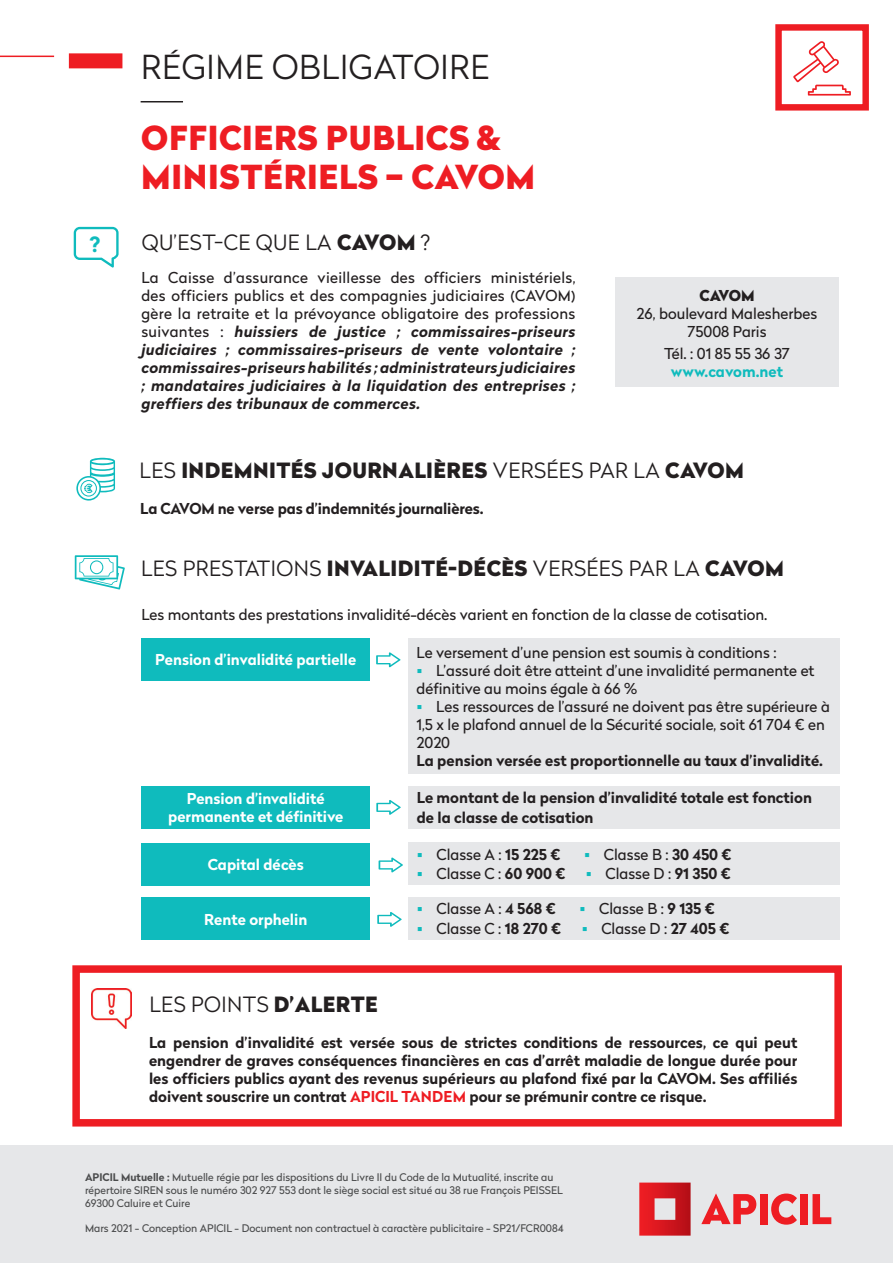
<style>
.page{position:relative;width:893px;height:1263px;background:#fff}
.page>*{position:absolute;margin:0;border:0;box-sizing:border-box;transform-origin:0 0}
.t1{font:900 33px/39.6px "Radikal";letter-spacing:.02em;color:#ee1d23}
.t2{font:300 33px "Radikal";letter-spacing:.02em;color:#231f20}
.t3{font:300 21px "Radikal";letter-spacing:.02em;color:#231f20}
.t4{font:900 21px "Radikal";letter-spacing:.02em;color:#231f20}
.t5{font:700 21px "Radikal";color:#0fbbbd}
.t6{font:15px/18px "Radikal";color:#231f20}
.t7{font:700 15px/18px "Radikal";color:#231f20;text-align:justify}
.t8{font:italic 700 15px/18px "Radikal";letter-spacing:.02em;color:#231f20;text-align:justify}
.t9{font:700 15px/18px "Radikal";color:#fff;text-align:center}
.t10{font:700 15px "Radikal";color:#0fbbbd}
.t11{font:900 15px "Radikal";letter-spacing:-.025em;color:#231f20}
.t12{font:10.5px/12.6px "Radikal";color:#4b4c4d}
.t13{font:9.75px "Radikal";color:#fff}
.s1{font-weight:900}
.s2{font-weight:400;font-style:normal}
.s3{font-weight:300}
.s4{color:#0fbbbd}
.s5{font-weight:700}
.s6{color:#ee1d23}
</style>
<div class="page">
<div style="left:775px;top:24px;width:94px;height:87px;border:6px solid #ee1d23"></div>
<div style="left:69px;top:53px;width:53px;height:15px;background:#ee1d23"></div>
<hr style="left:0;top:56px;width:54px;height:1px;background:#ee1d23">
<hr style="left:141px;top:101px;width:42px;height:1px;background:#231f20">
<svg style="left:74px;top:227px;width:45px;height:41px"></svg>
<svg style="left:76px;top:458px;width:39px;height:43px"></svg>
<svg style="left:75px;top:555px;width:50px;height:34px"></svg>
<div style="left:72px;top:965px;width:770px;height:161px;border:8px solid #ee1d23"></div>
<img style="left:92px;top:989px;width:40px;height:39px">
<div style="left:0;top:1146px;width:893px;height:117px;background:#e6e7e9"></div>
<svg style="left:639px;top:1182px;width:52px;height:53px;background:#d63d43"></svg>
<svg style="left:701px;top:1193px;width:55px;height:31px"></svg>
<div style="left:760px;top:1194px;width:7px;height:30px;background:#ee1d23"></div>
<svg style="left:771px;top:1193px;width:26px;height:32px"></svg>
<div style="left:800px;top:1194px;width:7px;height:30px;background:#ee1d23"></div>
<svg style="left:812px;top:1194px;width:19px;height:30px"></svg>
<div style="left:615px;top:277px;width:224px;height:110px;background:#e6e7e9"></div>
<svg style="left:793px;top:41px;width:58px;height:55px"></svg>
<svg style="left:376px;top:652px;width:24px;height:15px"></svg>
<div style="left:141px;top:639px;width:229px;height:42px;background:#0fbbbd"></div>
<div style="left:408px;top:639px;width:432px;height:135px;background:#e6e7e9"></div>
<svg style="left:376px;top:800px;width:25px;height:15px"></svg>
<div style="left:141px;top:786px;width:229px;height:42px;background:#0fbbbd"></div>
<div style="left:408px;top:786px;width:432px;height:42px;background:#e6e7e9"></div>
<div style="left:141px;top:843px;width:229px;height:43px;background:#0fbbbd"></div>
<div style="left:141px;top:898px;width:229px;height:42px;background:#0fbbbd"></div>
<svg style="left:379px;top:857px;width:24px;height:15px"></svg>
<svg style="left:377px;top:912px;width:25px;height:15px"></svg>
<div style="left:408px;top:843px;width:432px;height:42px;background:#e6e7e9"></div>
<div style="left:408px;top:897px;width:432px;height:42px;background:#e6e7e9"></div>
<h1 class="t2" style="left:141px;top:44px;width:349px">RÉGIME OBLIGATOIRE</h1>
<h1 class="t1" style="left:141px;top:118px;width:395px">OFFICIERS PUBLICS &amp;<br>MINISTÉRIELS – CAVOM</h1>
<h2 class="t5" style="left:90px;top:229px;width:13px">?</h2>
<h2 class="t3" style="left:142px;top:227px;width:290px">QU’EST-CE QUE LA <span class="s1">CAVOM</span> ?</h2>
<p class="t8" style="left:141px;top:268px;width:436px"><span class="s2">La Caisse d’assurance vieillesse des officiers ministériels, des officiers publics et des compagnies judiciaires (CAVOM) gère la retraite et la prévoyance obligatoire des professions suivantes :</span> huissiers de justice ; commissaires-priseurs judiciaires ; commissaires-priseurs de vente volontaire ; commissaires-priseurs habilités ; administrateurs judiciaires ; mandataires judiciaires à la liquidation des entreprises ; greffiers des tribunaux de commerces.</p>
<p class="t11" style="left:699px;top:284px;width:57px">CAVOM</p>
<p class="t6" style="left:637px;top:304px;width:182px;text-align:center">26, boulevard Malesherbes<br>75008 Paris</p>
<p class="t6" style="left:664px;top:344px;width:127px">Tél. : 01 85 55 36 37</p>
<p class="t10" style="left:671px;top:360px;width:114px">www.cavom.net</p>
<p class="t13" style="left:85px;top:481px;width:8px">€</p>
<h2 class="t4" style="left:140px;top:454px;width:606px"><span class="s3">LES</span> INDEMNITÉS JOURNALIÈRES <span class="s3">VERSÉES PAR LA</span> CAVOM</h2>
<p class="t7" style="left:140px;top:500px;width:345px">La CAVOM ne verse pas d’indemnités journalières.</p>
<h2 class="t3" style="left:141px;top:554px;width:644px">LES PRESTATIONS <span class="s1">INVALIDITÉ-DÉCÈS</span> VERSÉES PAR LA <span class="s1">CAVOM</span></h2>
<p class="t6" style="left:141px;top:605px;width:627px">Les montants des prestations invalidité-décès varient en fonction de la classe de cotisation.</p>
<p class="t9" style="left:155px;top:651px;width:202px">Pension d’invalidité partielle</p>
<p class="t6" style="left:417px;top:643px;width:361px">Le versement d’une pension est soumis à conditions :</p>
<p class="t6" style="left:417px;top:661px;width:399px"><span class="s4">▪</span> L’assuré doit être atteint d’une invalidité permanente et définitive au moins égale à 66 %</p>
<p class="t6" style="left:417px;top:697px;width:415px"><span class="s4">▪</span> Les ressources de l’assuré ne doivent pas être supérieure à<br>1,5 x le plafond annuel de la Sécurité sociale, soit 61 704 € en<br>2020</p>
<p class="t7" style="left:417px;top:751px;width:408px">La pension versée est proportionnelle au taux d’invalidité.</p>
<p class="t9" style="left:168px;top:789px;width:177px">Pension d’invalidité permanente et définitive</p>
<p class="t7" style="left:417px;top:788px;width:397px;line-height:19.5px">Le montant de la pension d’invalidité totale est fonction de la classe de cotisation</p>
<p class="t9" style="left:208px;top:855px;width:98px">Capital décès</p>
<p class="t9" style="left:204px;top:910px;width:105px">Rente orphelin</p>
<p class="t6" style="left:417px;top:845px;width:145px"><span class="s4">▪</span> Classe A : <span class="s5">15 225 €</span></p>
<p class="t6" style="left:584px;top:845px;width:149px"><span class="s4">▪</span> Classe B : <span class="s5">30 450 €</span></p>
<p class="t6" style="left:417px;top:864px;width:150px"><span class="s4">▪</span> Classe C : <span class="s5">60 900 €</span></p>
<p class="t6" style="left:586px;top:864px;width:147px"><span class="s4">▪</span> Classe D : <span class="s5">91 350 €</span></p>
<p class="t6" style="left:417px;top:899px;width:140px"><span class="s4">▪</span> Classe A : <span class="s5">4 568 €</span></p>
<p class="t6" style="left:580px;top:899px;width:137px"><span class="s4">▪</span> Classe B : <span class="s5">9 135 €</span></p>
<p class="t6" style="left:417px;top:919px;width:146px"><span class="s4">▪</span> Classe C : <span class="s5">18 270 €</span></p>
<p class="t6" style="left:582px;top:919px;width:149px"><span class="s4">▪</span> Classe D : <span class="s5">27 405 €</span></p>
<h2 class="t3" style="left:149px;top:989px;width:230px">LES POINTS <span class="s1">D’ALERTE</span></h2>
<p class="t7" style="left:149px;top:1033px;width:650px">La pension d’invalidité est versée sous de strictes conditions de ressources, ce qui peut engendrer de graves conséquences financières en cas d’arrêt maladie de longue durée pour les officiers publics ayant des revenus supérieurs au plafond fixé par la CAVOM. Ses affiliés doivent souscrire un contrat <span class="s6">APICIL TANDEM</span> pour se prémunir contre ce risque.</p>
<p class="t12" style="left:85px;top:1171px;width:479px"><span class="s5">APICIL Mutuelle :</span> Mutuelle régie par les dispositions du Livre II du Code de la Mutualité, inscrite au répertoire SIREN sous le numéro 302 927 553 dont le siège social est situé au 38 rue François PEISSEL<br>69300 Caluire et Cuire</p>
<p class="t12" style="left:85px;top:1221px;width:480px">Mars 2021 - Conception APICIL - Document non contractuel à caractère publicitaire - SP21/FCR0084</p>
</div>
